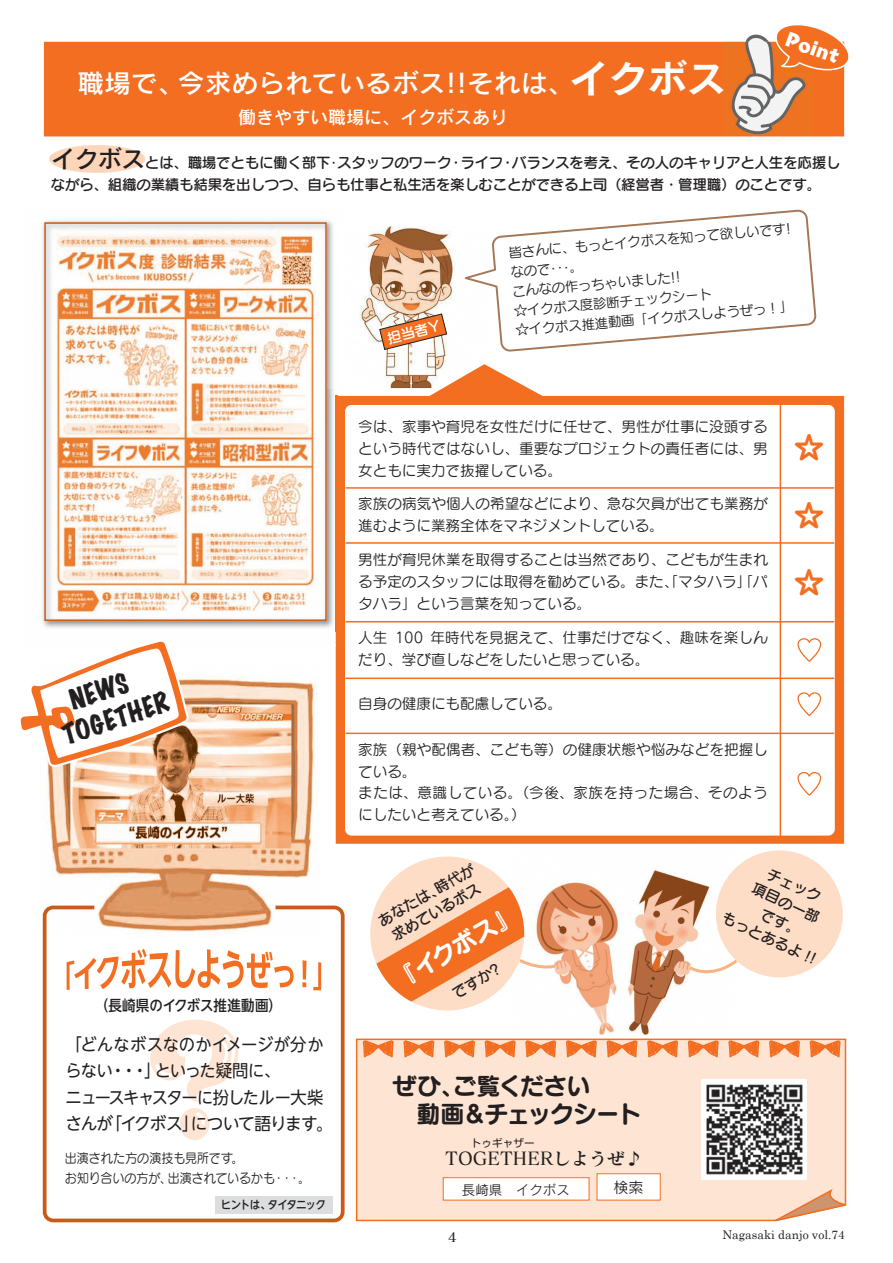
<style>
.page{position:relative;width:893px;height:1263px;background:#fff}
.page>*{position:absolute;margin:0;border:0;box-sizing:border-box;transform-origin:0 0}
.t1{font:38.25px "Rodin Pro B";color:#fff}
.t2{font:30px "Seurat Pro B";color:#f36e21}
.t3{font:25.95px "Rodin Pro DB";color:#fff}
.t4{font:expanded 25.35px/30.8px "Marker Felt";color:#231f20;text-align:center;scale:.93 1}
.t5{font:24px/28.5px "Seurat Pro B";letter-spacing:-.05em;color:#231f20}
.t6{font:24px "Rodin Pro DB";color:#231f20}
.t7{font:24px "Seurat Pro B";color:#fff}
.t8{font:800 18.75px "Harucraft Std";color:#fff}
.t9{font:18px "Rodin Pro DB";color:#fff}
.t10{font:18px "Matisse Pro DB";color:#231f20}
.t11{font:17.25px/26.2px "UD Shin Go NT Pro";letter-spacing:-.005em;color:#231f20;scale:.95 1}
.t12{font:17.25px "UD Shin Go NT Pro";letter-spacing:-.05em;color:#231f20}
.t13{font:17.25px "UD Shin Go NT Pro";letter-spacing:-.05em;color:#231f20;scale:.94 1}
.t14{font:17.25px "UD Shin Go NT Pro";letter-spacing:-.05em;color:#231f20;scale:.95 1}
.t15{font:15px "Rodin Pro M";color:#231f20}
.t16{font:500 14.7px "UD Shin Go NT Pro";color:#231f20;scale:.91 1}
.t17{font:14.55px/21.9px "Seurat Pro M";letter-spacing:.005em;color:#231f20}
.t18{font:14.55px/19.5px "Seurat Pro DB";letter-spacing:-.02em;color:#231f20;text-align:center}
.t19{font:14.25px "Seurat Pro DB";color:#fff}
.t20{font:13.5px "Seurat Pro M";color:#231f20}
.t21{font:13.5px "Rodin Pro M";color:#231f20}
.t22{font:13.2px/19.6px "Seurat Pro M";letter-spacing:-.005em;color:#231f20;scale:.91 1}
.t23{font:13.2px "Matisse Pro DB";color:#231f20}
.t24{font:12px "Century";color:#231f20}
.t25{font:500 11.55px "UD Shin Go NT Pro";letter-spacing:-.065em;color:#231f20;scale:.91 1}
.t26{font:10.5px "Shin M Go Pro";letter-spacing:.02em;color:#231f20}
.s1{font-family:"Seurat Pro DB";font-size:14.55px}
</style>
<div class="page">
<img style="left:359px;top:226px;width:97px;height:138px">
<div style="left:215px;top:1196px;width:118px;height:18px;background:#dcdddf"></div>
<img style="left:556px;top:869px;width:177px;height:167px">
<svg style="left:336px;top:364px;width:508px;height:480px;fill:#f36e27"></svg>
<svg style="left:49px;top:145px;width:96px;height:28px"></svg>
<div style="left:44px;top:42px;width:800px;height:94px;background:#f36e21"></div>
<img style="left:724px;top:34px;width:48px;height:8px">
<img style="left:724px;top:42px;width:89px;height:94px">
<svg style="left:772px;top:25px;width:77px;height:50px"></svg>
<svg style="left:379px;top:313px;width:69px;height:38px"></svg>
<svg style="left:465px;top:209px;width:351px;height:142px"></svg>
<div style="left:345px;top:405px;width:490px;height:430px;background:#fff;border-radius:6px"></div>
<hr style="left:346px;top:487px;width:488px;height:2px;background:#f36e21">
<hr style="left:346px;top:542px;width:488px;height:2px;background:#f36e21">
<hr style="left:346px;top:621px;width:488px;height:1px;background:#f36e21">
<hr style="left:780px;top:405px;width:1px;height:432px;background:#f36e21">
<hr style="left:346px;top:677px;width:488px;height:2px;background:#f36e21">
<hr style="left:346px;top:733px;width:488px;height:1px;background:#f36e21">
<div style="left:355px;top:1038px;width:492px;height:184px;background:#fee5d3"></div>
<img style="left:42px;top:677px;width:276px;height:260px">
<img style="left:702px;top:1079px;width:105px;height:100px">
<svg style="left:337px;top:388px;width:6px;height:8px"></svg>
<div style="left:336px;top:396px;width:7px;height:249px;background:#f37021"></div>
<img style="left:42px;top:220px;width:295px;height:411px">
<img style="left:336px;top:396px;width:1px;height:235px">
<img style="left:47px;top:225px;width:277px;height:393px">
<div style="left:44px;top:222px;width:283px;height:399px;border:2px solid #c85b18"></div>
<svg style="left:797px;top:638px;width:24px;height:24px"></svg>
<svg style="left:797px;top:692px;width:24px;height:24px"></svg>
<svg style="left:797px;top:772px;width:24px;height:24px"></svg>
<div style="left:716px;top:850px;width:127px;height:127px;background:#fdddc6;border-radius:50%"></div>
<svg style="left:687px;top:957px;width:53px;height:23px"></svg>
<svg style="left:765px;top:1188px;width:82px;height:34px"></svg>
<div style="left:443px;top:1178px;width:146px;height:22px;background:#fff"></div>
<div style="left:443px;top:1177px;width:146px;height:23px;border:1px solid #f36e21"></div>
<div style="left:597px;top:1174px;width:63px;height:26px;background:#fff"></div>
<div style="left:597px;top:1173px;width:64px;height:27px;border:1px solid #f36e21"></div>
<div style="left:43px;top:905px;width:302px;height:317px;border:4px solid #c85b18;border-radius:9px"></div>
<svg style="left:67px;top:949px;width:227px;height:41px"></svg>
<svg style="left:302px;top:960px;width:5px;height:27px"></svg>
<svg style="left:313px;top:962px;width:8px;height:28px"></svg>
<svg style="left:20px;top:641px;width:173px;height:129px"></svg>
<svg style="left:363px;top:1040px;width:31px;height:17px"></svg>
<svg style="left:403px;top:1040px;width:31px;height:17px"></svg>
<svg style="left:444px;top:1040px;width:31px;height:17px"></svg>
<svg style="left:485px;top:1040px;width:31px;height:17px"></svg>
<svg style="left:525px;top:1040px;width:31px;height:17px"></svg>
<svg style="left:566px;top:1040px;width:31px;height:17px"></svg>
<svg style="left:606px;top:1040px;width:31px;height:17px"></svg>
<svg style="left:647px;top:1040px;width:31px;height:17px"></svg>
<svg style="left:688px;top:1040px;width:31px;height:17px"></svg>
<svg style="left:728px;top:1040px;width:31px;height:17px"></svg>
<svg style="left:769px;top:1040px;width:31px;height:17px"></svg>
<svg style="left:810px;top:1040px;width:31px;height:17px"></svg>
<svg style="left:780px;top:301px;width:4px;height:12px"></svg>
<svg style="left:370px;top:856px;width:186px;height:155px"></svg>
<h3 class="t3" style="left:78px;top:66px;width:109px">職場で、</h3>
<h3 class="t3" style="left:178px;top:66px;width:398px">今求められているボス!!それは、</h3>
<p class="t9" style="left:238px;top:105px;width:271px">働きやすい職場に、イクボスあり</p>
<h1 class="t1" style="left:569px;top:53px;width:159px">イクボス</h1>
<p class="t8" style="left:791px;top:25px;width:57px;rotate:20deg">Point</p>
<h3 class="t6" style="left:51px;top:143px;width:124px">イクボス<span class="s1">とは</span></h3>
<p class="t18" style="left:51px;top:175px;width:772px">ながら、組織の業績も結果を出しつつ、自らも仕事と私生活を楽しむことができる上司（経営者・管理職）のことです。</p>
<p class="t18" style="left:173px;top:152px;width:280px">、職場でともに働く部下･スタッフのワーク</p>
<p class="t18" style="left:512px;top:152px;width:330px">バランスを考え、その人のキャリアと人生を応援し</p>
<p class="t18" style="left:460px;top:152px;width:45px">ライフ</p>
<p class="t18" style="left:449px;top:152px;width:16px">・</p>
<p class="t18" style="left:501px;top:152px;width:16px">・</p>
<h3 class="t4" style="left:48px;top:691px;width:121px;rotate:-18deg">NEWS<br>TOGETHER</h3>
<p class="t16" style="left:95px;top:994px;width:207px">（長崎県のイクボス推進動画(</p>
<p class="t11" style="left:155px;top:1031px;width:179px;text-indent:-89px">「どんなボスなのかイメージが分かといった疑問に、</p>
<p class="t14" style="left:110px;top:1057px;width:55px">・・・」</p>
<p class="t14" style="left:65px;top:1057px;width:51px">らない</p>
<p class="t13" style="left:65px;top:1083px;width:276px">ニュースキャスターに扮したルー大柴</p>
<p class="t12" style="left:191px;top:1109px;width:143px">について語ります。</p>
<p class="t12" style="left:65px;top:1109px;width:49px">さんが</p>
<p class="t22" style="left:168px;top:1147px;width:158px;text-indent:-103px">出演された方の演技も見所です。<br>出演されているかも・。</p>
<p class="t12" style="left:106px;top:1109px;width:95px">「イクボス」</p>
<p class="t22" style="left:65px;top:1167px;width:118px">お知り合いの方が、</p>
<p class="t22" style="left:273px;top:1167px;width:32px">・・</p>
<p class="t25" style="left:268px;top:1195px;width:66px">タイタニック</p>
<p class="t25" style="left:221px;top:1195px;width:57px">ヒントは、</p>
<p class="t19" style="left:385px;top:329px;width:55px;rotate:-14deg">担当者Y</p>
<p class="t20" style="left:508px;top:244px;width:285px;rotate:-5deg">皆さんに、もっとイクボスを知って欲しいです!</p>
<p class="t20" style="left:510px;top:263px;width:74px;rotate:-5deg">なので 。・・・</p>
<p class="t20" style="left:511px;top:283px;width:171px;rotate:-5deg">こんなの作っちゃいました !!</p>
<p class="t20" style="left:513px;top:302px;width:200px;rotate:-5deg">☆イクボス度診断チェックシート</p>
<p class="t20" style="left:515px;top:322px;width:258px;rotate:-5deg">☆イクボス推進動画「イクボスしようぜっ!</p>
<p class="t17" style="left:358px;top:415px;width:411px;text-align:justify">今は、家事や育児を女性だけに任せて、男性が仕事に没頭するという時代ではないし、重要なプロジェクトの責任者には、男女ともに実力で抜擢している。</p>
<p class="t17" style="left:358px;top:493px;width:411px">家族の病気や個人の希望などにより、急な欠員が出ても業務が進むように業務全体をマネジメントしている。</p>
<p class="t17" style="left:358px;top:548px;width:411px;text-align:justify">男性が育児休業を取得することは当然であり、こどもが生まれる予定のスタッフには取得を勧めている。また、「マタハラ」「パタハラ」という言葉を知っている。</p>
<p class="t17" style="left:430px;top:626px;width:339px">年時代を見据えて、仕事だけでなく、趣味を楽しん</p>
<p class="t17" style="left:358px;top:626px;width:293px">人生<br>だり、学び直しなどをしたいと思っている。</p>
<p class="t17" style="left:358px;top:692px;width:205px">自身の健康にも配慮している。</p>
<p class="t17" style="left:358px;top:738px;width:411px">家族（親や配偶者、こども等）の健康状態や悩みなどを把握している。<br>または、意識している。（今後、家族を持った場合、そのようにしたいと考えている (。</p>
<p class="t17" style="left:395px;top:626px;width:30px">100</p>
<h2 class="t2" style="left:794px;top:427px;width:31px">☆</h2>
<h2 class="t2" style="left:794px;top:494px;width:31px">☆</h2>
<h2 class="t2" style="left:794px;top:561px;width:31px">☆</h2>
<p class="t18" style="left:378px;top:911px;width:101px;text-align:left;text-indent:-5px;rotate:-30deg">あなたは、<br>求めているボス</p>
<h3 class="t7" style="left:387px;top:967px;width:141px;rotate:-30deg">『イクボス『</h3>
<p class="t18" style="left:448px;top:985px;width:54px;rotate:-30deg">ですか?</p>
<h3 class="t5" style="left:453px;top:1070px;width:139px">ご覧ください</h3>
<h3 class="t5" style="left:392px;top:1070px;width:250px">ぜひ、<br>　動画＆チェックシート</h3>
<p class="t10" style="left:445px;top:1147px;width:199px">TOGETHERしようぜ♪</p>
<p class="t15" style="left:613px;top:1178px;width:31px">検索</p>
<p class="t26" style="left:471px;top:1135px;width:66px">トゥギャザー</p>
<p class="t21" style="left:462px;top:1181px;width:109px">長崎県　イクボス</p>
<p class="t23" style="left:449px;top:1229px;width:10px">4</p>
<p class="t18" style="left:765px;top:860px;width:74px;rotate:25deg">チェック項目の一部</p>
<p class="t18" style="left:727px;top:907px;width:104px;rotate:25deg">もっとあるよ !!</p>
<p class="t24" style="left:722px;top:1224px;width:124px">Nagasaki danjo vol.74</p>
</div>
